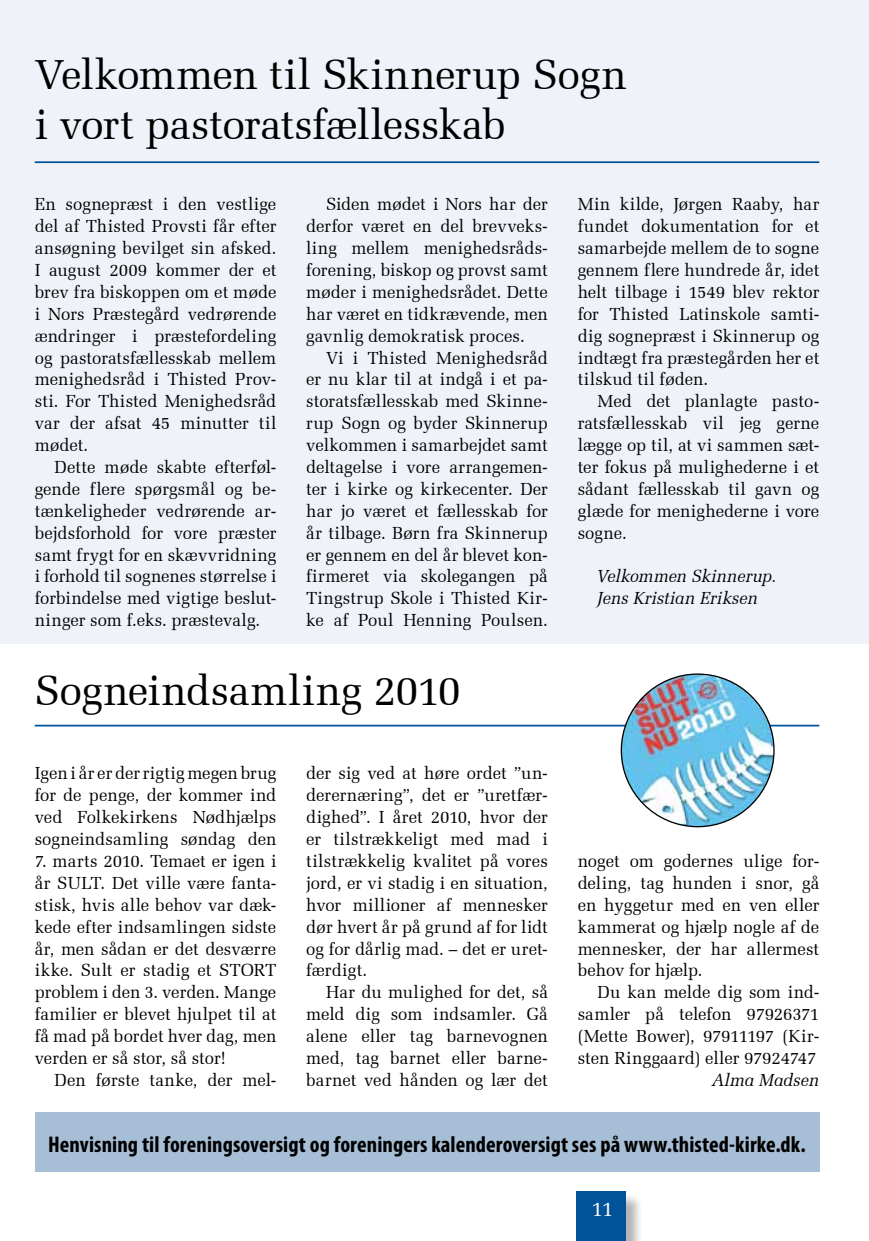
<style>
.page{position:relative;width:869px;height:1241px;background:#fff}
.page>*{position:absolute;margin:0;border:0;box-sizing:border-box;transform-origin:0 0}
.t1{font:42px/50.4px "Zapf Elliptical 711 BT";letter-spacing:-.01em;color:#000}
.t2{font:700 condensed 22.75px "Myriad Pro";letter-spacing:.005em;color:#000}
.t3{font:21px "Zapf Elliptical 711 BT";color:#fff}
.t4{font:17.5px/21.9px "Zapf Elliptical 711 BT";color:#000;text-align:justify}
.t5{font:italic 17.5px/21.9px "Zapf Elliptical 711 BT";letter-spacing:.005em;color:#000}
</style>
<div class="page">
<div style="left:0;top:0;width:868px;height:643px;background:#eff3f9"></div>
<div style="left:35px;top:1111px;width:784px;height:60px;background:#a7bed7"></div>
<hr style="left:35px;top:724px;width:784px;height:2px;background:#005398">
<hr style="left:35px;top:161px;width:784px;height:2px;background:#005398">
<img style="left:621px;top:674px;width:152px;height:152px;border-radius:76px">
<div style="left:577px;top:1192px;width:67px;height:48px;background:#000;opacity:.3"></div>
<div style="left:575px;top:1191px;width:50px;height:49px;background:#005398"></div>
<h1 class="t1" style="left:35px;top:49px;width:593px">Velkommen til Skinnerup Sogn i vort pastoratsfællesskab</h1>
<p class="t4" style="left:35px;top:193px;width:243px">En sognepræst i den vestlige del af Thisted Provsti får efter ansøgning bevilget sin afsked.<br>I august 2009 kommer der et brev fra biskoppen om et møde i Nors Præstegård vedrørende ændringer i præstefordeling og pastoratsfællesskab mellem menighedsråd i Thisted Prov&shy;sti. For Thisted Menighedsråd var der afsat 45 minutter til mødet.</p>
<p class="t4" style="left:35px;top:456px;width:243px;text-indent:20px">Dette møde skabte efterføl&shy;gende flere spørgsmål og be&shy;tænkeligheder vedrørende ar&shy;bejdsforhold for vore præster samt frygt for en skævvridning i forhold til sognenes størrelse i forbindelse med vigtige beslut&shy;ninger som f.eks. præstevalg.</p>
<p class="t4" style="left:306px;top:193px;width:243px;text-indent:20px">Siden mødet i Nors har der derfor været en del brevveks&shy;ling mellem menighedsråds&shy;forening, biskop og provst samt møder i menighedsrådet. Dette har været en tidkrævende, men gavnlig demokratisk proces.</p>
<p class="t4" style="left:306px;top:346px;width:243px;text-indent:20px">Vi i Thisted Menighedsråd er nu klar til at indgå i et pa&shy;storatsfællesskab med Skinne&shy;rup Sogn og byder Skinnerup velkommen i samarbejdet samt deltagelse i vore arrangemen&shy;ter i kirke og kirkecenter. Der har jo været et fællesskab for år tilbage. Børn fra Skinnerup er gennem en del år blevet kon&shy;firmeret via skolegangen på Tingstrup Skole i Thisted Kir&shy;ke af Poul Henning Poulsen.</p>
<h1 class="t1" style="left:35px;top:665px;width:427px">Sogneindsamling 2010</h1>
<p class="t4" style="left:35px;top:762px;width:243px">Igen i år er der rigtig megen brug for de penge, der kommer ind ved Folkekirkens Nødhjælps sogneindsamling søndag den</p>
<p class="t4" style="left:35px;top:849px;width:243px">7. marts 2010. Temaet er igen i år SULT. Det ville være fanta&shy;stisk, hvis alle behov var dæk&shy;kede efter indsamlingen sidste år, men sådan er det desværre ikke. Sult er stadig et STORT problem i den 3. verden. Mange familier er blevet hjulpet til at få mad på bordet hver dag, men verden er så stor, så stor!</p>
<p class="t4" style="left:55px;top:1068px;width:223px">Den første tanke, der mel-</p>
<p class="t4" style="left:306px;top:762px;width:243px">der sig ved at høre ordet ”un&shy;derernæring”, det er ”uretfær&shy;dighed”. I året 2010, hvor der er tilstrækkeligt med mad i tilstrækkelig kvalitet på vores jord, er vi stadig i en situation, hvor millioner af mennesker dør hvert år på grund af for lidt og for dårlig mad. – det er uret&shy;færdigt.</p>
<p class="t4" style="left:306px;top:981px;width:243px;text-indent:20px">Har du mulighed for det, så meld dig som indsamler. Gå alene eller tag barnevognen med, tag barnet eller barne&shy;barnet ved hånden og lær det</p>
<p class="t4" style="left:577px;top:193px;width:243px">Min kilde, Jørgen Raaby, har fundet dokumentation for et samarbejde mellem de to sogne gennem flere hundrede år, idet helt tilbage i 1549 blev rektor for Thisted Latinskole samti&shy;dig sognepræst i Skinnerup og indtægt fra præstegården her et tilskud til føden.</p>
<p class="t4" style="left:577px;top:390px;width:243px;text-indent:20px">Med det planlagte pasto&shy;ratsfællesskab vil jeg gerne lægge op til, at vi sammen sæt&shy;ter fokus på mulighederne i et sådant fællesskab til gavn og glæde for menighederne i vore sogne.</p>
<p class="t5" style="left:597px;top:565px;width:181px">Velkommen Skinnerup.<br>Jens Kristian Eriksen</p>
<p class="t4" style="left:577px;top:849px;width:243px">noget om godernes ulige for&shy;deling, tag hunden i snor, gå en hyggetur med en ven eller kammerat og hjælp nogle af de mennesker, der har allermest behov for hjælp.</p>
<p class="t4" style="left:577px;top:981px;width:243px;text-indent:20px">Du kan melde dig som ind&shy;samler på telefon 97926371 (Mette Bower), 97911197 (Kir&shy;sten Ringgaard) eller 97924747</p>
<p class="t5" style="left:712px;top:1068px;width:108px">Alma Madsen</p>
<h2 class="t2" style="left:48px;top:1129px;width:758px">Henvisning til foreningsoversigt og foreningers kalenderoversigt ses på www.thisted-kirke.dk.</h2>
<p class="t3" style="left:591px;top:1196px;width:23px">11</p>
</div>
